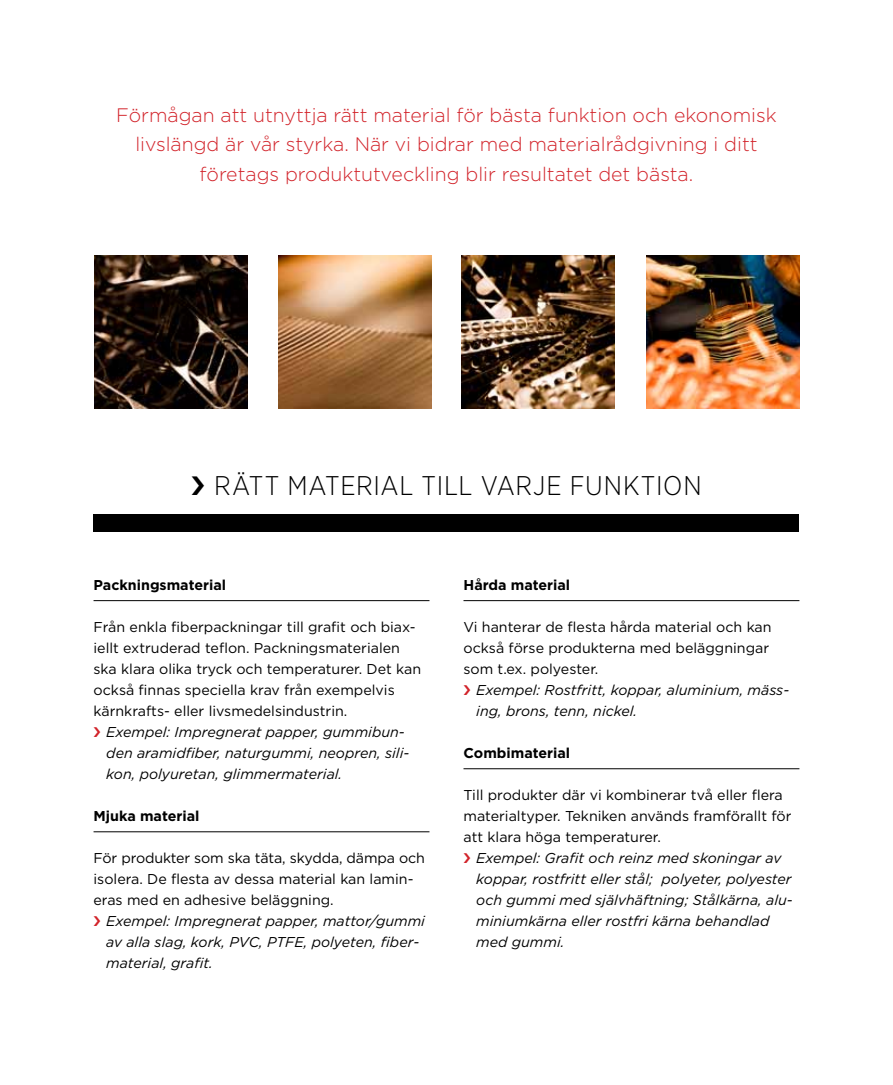
<style>
.page{position:relative;width:893px;height:1085px;background:#fff}
.page>*{position:absolute;margin:0;border:0;box-sizing:border-box;transform-origin:0 0}
.t1{font:300 27px "Gotham Narrow";letter-spacing:.025em;color:#000}
.t2{font:300 19.5px/29.2px "Gotham";color:#d2232a;text-align:center}
.t3{font:14.25px/21px "Gotham";color:#000}
.t4{font:italic 14.25px/21px "Gotham";color:#000}
.t5{font:700 14.25px "Gotham";color:#000}
</style>
<div class="page">
<hr style="left:94px;top:600px;width:335px;height:1px;background:#000">
<hr style="left:94px;top:831px;width:335px;height:1px;background:#000">
<hr style="left:463px;top:600px;width:336px;height:1px;background:#000">
<hr style="left:463px;top:768px;width:336px;height:1px;background:#000">
<img style="left:94px;top:255px;width:153px;height:153px">
<img style="left:278px;top:255px;width:153px;height:153px">
<img style="left:462px;top:255px;width:153px;height:153px">
<img style="left:646px;top:255px;width:153px;height:153px">
<div style="left:94px;top:514px;width:705px;height:17px;background:#000"></div>
<h2 class="t2" style="left:116px;top:100px;width:662px">Förmågan att utnyttja rätt material för bästa funktion och ekonomisk livslängd är vår styrka. När vi bidrar med materialrådgivning i ditt företags produktutveckling blir resultatet det bästa.</h2>
<h1 class="t1" style="left:214px;top:469px;width:489px">RÄTT MATERIAL TILL VARJE FUNKTION</h1>
<p class="t5" style="left:94px;top:575px;width:134px">Packningsmaterial</p>
<p class="t3" style="left:94px;top:615px;width:329px">Från enkla fiberpackningar till grafit och biax&shy;iellt extruderad teflon. Packningsmaterialen ska klara olika tryck och temperaturer. Det kan också finnas speciella krav från exempelvis kärnkrafts- eller livsmedelsindustrin.</p>
<p class="t4" style="left:106px;top:720px;width:304px">Exempel: Impregnerat papper, gummibun&shy;den aramidfiber, naturgummi, neopren, sili&shy;kon, polyuretan, glimmermaterial.</p>
<p class="t5" style="left:94px;top:806px;width:107px">Mjuka material</p>
<p class="t3" style="left:94px;top:846px;width:333px">För produkter som ska täta, skydda, dämpa och isolera. De flesta av dessa material kan lamin&shy;eras med en adhesive beläggning.</p>
<p class="t4" style="left:106px;top:909px;width:320px">Exempel: Impregnerat papper, mattor/gummi av alla slag, kork, PVC, PTFE, polyeten, fiber&shy;material, grafit.</p>
<p class="t5" style="left:463px;top:575px;width:108px">Hårda material</p>
<p class="t3" style="left:463px;top:615px;width:310px">Vi hanterar de flesta hårda material och kan också förse produkterna med beläggningar som t.ex. polyester.</p>
<p class="t4" style="left:476px;top:678px;width:314px">Exempel: Rostfritt, koppar, aluminium, mäss&shy;ing, brons, tenn, nickel.</p>
<p class="t5" style="left:463px;top:743px;width:108px">Combimaterial</p>
<p class="t3" style="left:463px;top:783px;width:329px">Till produkter där vi kombinerar två eller flera materialtyper. Tekniken används framförallt för att klara höga temperaturer.</p>
<p class="t4" style="left:476px;top:846px;width:318px">Exempel: Grafit och reinz med skoningar av koppar, rostfritt eller stål; polyeter, polyester och gummi med självhäftning; Stålkärna, alu&shy;miniumkärna eller rostfri kärna behandlad med gummi.</p>
</div>
